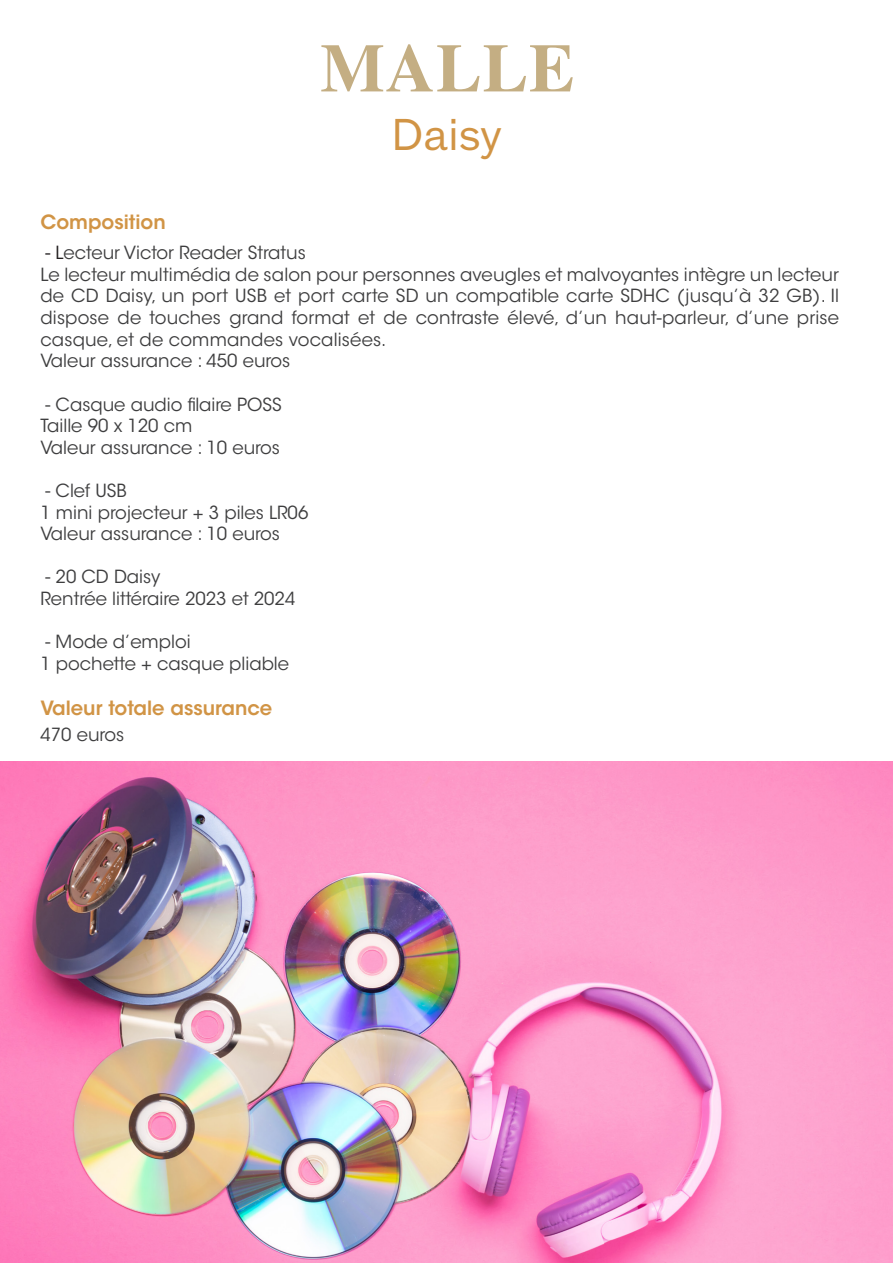
<style>
.page{position:relative;width:893px;height:1263px;background:#fff}
.page>*{position:absolute;margin:0;border:0;box-sizing:border-box;transform-origin:0 0}
.t1{font:700 68.25px "Te X Gyre Termes";letter-spacing:.015em;color:#c4ae83}
.t2{font:42px "Touvlo";letter-spacing:-.005em;color:#d19445}
.t3{font:600 19.5px "ITC Avant Garde Std";color:#d19445}
.t4{font:18px/21.6px "ITC Avant Garde Std";color:#3e3e3f;text-align:justify}
.s1{color:#231f20}
</style>
<div class="page">
<img style="left:0;top:761px;width:893px;height:502px">
<p class="t1" style="left:320px;top:15px;width:256px">MALLE</p>
<p class="t2" style="left:392px;top:104px;width:112px">Daisy</p>
<p class="t3" style="left:40px;top:210px;width:127px">Composition</p>
<p class="t4" style="left:46px;top:242px;width:262px"><span class="s1">- L</span>ecteur Victor Reader Stratus</p>
<p class="t4" style="left:40px;top:264px;width:800px">Le lecteur multimédia de salon pour personnes aveugles et malvoyantes intègre un lecteur de CD Daisy, un port USB et port carte SD un compatible carte SDHC (jusqu’à 32 GB). Il dispose de touches grand format et de contraste élevé, d’un haut-parleur, d’une prise casque, et de commandes vocalisées.</p>
<p class="t4" style="left:40px;top:350px;width:251px">Valeur assurance : 450 euros</p>
<p class="t4" style="left:46px;top:393px;width:238px">- Casque audio filaire POSS</p>
<p class="t4" style="left:40px;top:415px;width:153px">Taille 90 x 120 cm</p>
<p class="t4" style="left:40px;top:437px;width:241px">Valeur assurance : 10 euros</p>
<p class="t4" style="left:46px;top:480px;width:83px">- Clef USB</p>
<p class="t4" style="left:40px;top:501px;width:269px">1 mini projecteur + 3 piles LR06</p>
<p class="t4" style="left:40px;top:523px;width:241px">Valeur assurance : 10 euros</p>
<p class="t4" style="left:46px;top:566px;width:116px">- 20 CD Daisy</p>
<p class="t4" style="left:40px;top:588px;width:256px">Rentrée littéraire 2023 et 2024</p>
<p class="t4" style="left:46px;top:631px;width:147px">- Mode d’emploi</p>
<p class="t4" style="left:40px;top:653px;width:250px">1 pochette + casque pliable</p>
<p class="t3" style="left:40px;top:695px;width:233px">Valeur totale assurance</p>
<p class="t4" style="left:40px;top:723px;width:85px">470 euros</p>
</div>
